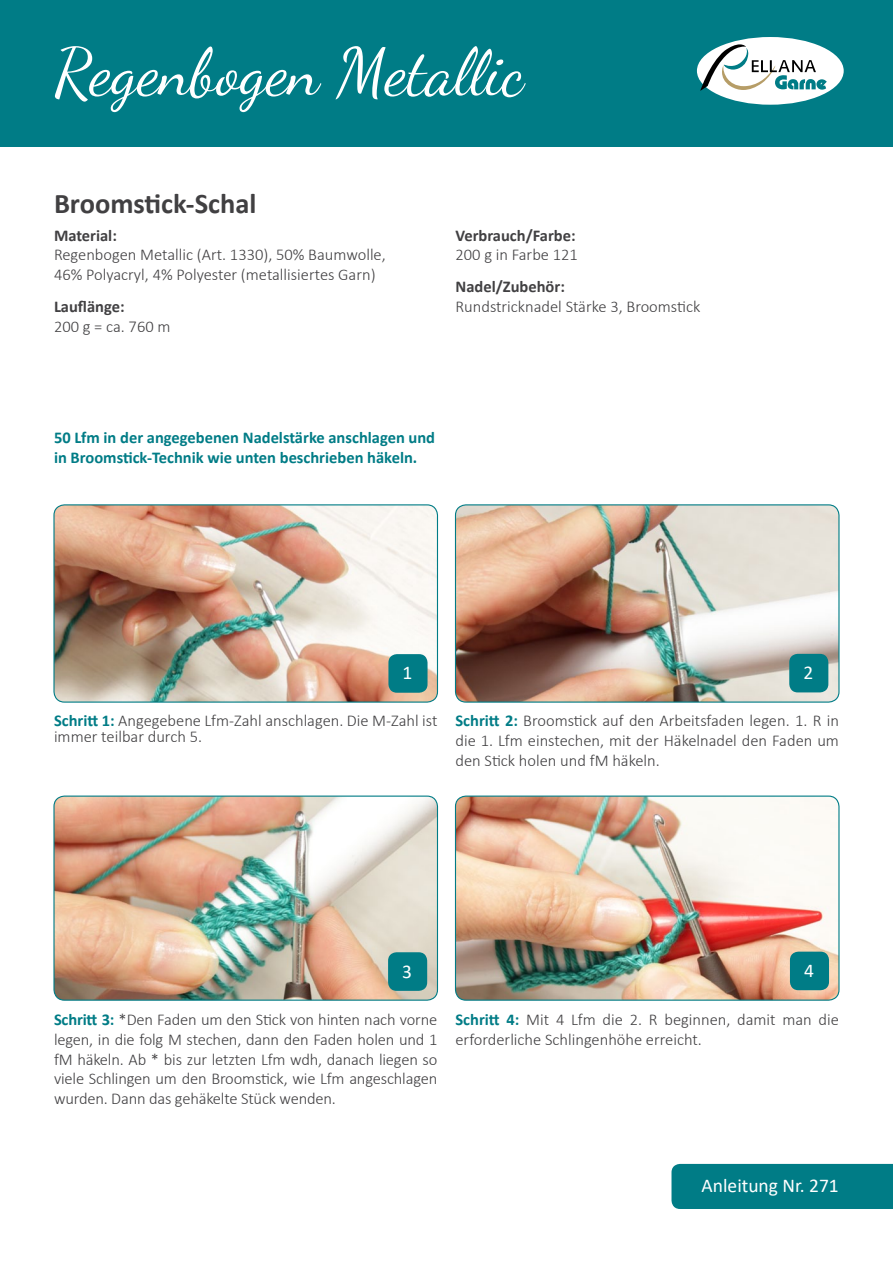
<style>
.page{position:relative;width:893px;height:1263px;background:#fff}
.page>*{position:absolute;margin:0;border:0;box-sizing:border-box;transform-origin:0 0}
.t1{font:66px "Dancing Script";color:#fff}
.t2{font:700 28.5px "Calibri";color:#414042}
.t3{font:19.5px "Calibri";color:#fff}
.t4{font:300 16.5px/19.8px "Calibri";color:#414042}
.t5{font:700 16.5px/19.8px "Calibri";color:#007c86}
.t6{font:700 16.5px "Calibri";color:#414042}
.s1{font-weight:700;color:#007c86}
</style>
<div class="page">
<div style="left:671px;top:1164px;width:222px;height:45px;background:#007c86"></div>
<div style="left:0;top:0;width:893px;height:147px;background:#007c86"></div>
<div style="left:697px;top:37px;width:147px;height:68px;background:#fff;border-radius:50%"></div>
<svg style="left:700px;top:44px;width:127px;height:47px"></svg>
<img style="left:55px;top:506px;width:381px;height:195px">
<div style="left:53px;top:504px;width:385px;height:199px;border:1px solid #007c86;border-radius:11px"></div>
<img style="left:455px;top:505px;width:384px;height:196px">
<div style="left:455px;top:504px;width:384px;height:199px;border:1px solid #007c86;border-radius:11px"></div>
<img style="left:55px;top:797px;width:382px;height:202px">
<div style="left:53px;top:795px;width:385px;height:206px;border:1px solid #007c86;border-radius:10px"></div>
<img style="left:455px;top:797px;width:384px;height:203px">
<div style="left:455px;top:795px;width:384px;height:206px;border:1px solid #007c86;border-radius:10px"></div>
<div style="left:388px;top:654px;width:40px;height:39px;background:#007c86;border-radius:9px"></div>
<div style="left:789px;top:654px;width:39px;height:38px;background:#007c86;border-radius:9px"></div>
<div style="left:388px;top:952px;width:39px;height:39px;background:#007c86;border-radius:9px"></div>
<div style="left:790px;top:952px;width:39px;height:38px;background:#007c86;border-radius:9px"></div>
<h1 class="t1" style="left:54px;top:33px;width:471px">Regenbogen Metallic</h1>
<h2 class="t2" style="left:54px;top:184px;width:204px">Broomstick-Schal</h2>
<p class="t6" style="left:54px;top:223px;width:64px">Material:</p>
<p class="t4" style="left:54px;top:245px;width:333px">Regenbogen Metallic (Art. 1330), 50% Baumwolle,<br>46% Polyacryl, 4% Polyester (metallisiertes Garn)</p>
<p class="t6" style="left:54px;top:295px;width:72px">Lauflänge:</p>
<p class="t4" style="left:54px;top:316px;width:118px">200 g = ca. 760 m</p>
<p class="t6" style="left:455px;top:223px;width:122px">Verbrauch/Farbe:</p>
<p class="t4" style="left:455px;top:245px;width:124px">200 g in Farbe 121</p>
<p class="t6" style="left:455px;top:275px;width:111px">Nadel/Zubehör:</p>
<p class="t4" style="left:455px;top:296px;width:246px">Rundstricknadel Stärke 3, Broomstick</p>
<p class="t5" style="left:54px;top:427px;width:383px">50 Lfm in der angegebenen Nadelstärke anschlagen und in Broomstick-Technik wie unten beschrieben häkeln.</p>
<p class="t3" style="left:402px;top:659px;width:11px">1</p>
<p class="t3" style="left:803px;top:659px;width:11px">2</p>
<p class="t4" style="left:54px;top:712px;width:385px;line-height:16.8px"><span class="s1">Schritt 1:</span> Angegebene Lfm-Zahl anschlagen. Die M-Zahl ist immer teilbar durch 5.</p>
<p class="t4" style="left:455px;top:710px;width:385px;text-align:justify"><span class="s1">Schritt 2:</span> Broomstick auf den Arbeitsfaden legen. 1. R in die 1. Lfm einstechen, mit der Häkelnadel den Faden um den Stick holen und fM häkeln.</p>
<p class="t3" style="left:402px;top:957px;width:11px">3</p>
<p class="t3" style="left:804px;top:957px;width:11px">4</p>
<p class="t4" style="left:54px;top:1009px;width:385px;text-align:justify"><span class="s1">Schritt 3:</span> *Den Faden um den Stick von hinten nach vorne legen, in die folg M stechen, dann den Faden holen und 1 fM häkeln. Ab * bis zur letzten Lfm wdh, danach liegen so viele Schlingen um den Broomstick, wie Lfm angeschlagen wurden. Dann das gehäkelte Stück wenden.</p>
<p class="t4" style="left:455px;top:1009px;width:385px"><span class="s1">Schritt 4:</span> Mit 4 Lfm die 2. R beginnen, damit man die erforderliche Schlingenhöhe erreicht.</p>
<p class="t3" style="left:702px;top:1171px;width:139px">Anleitung Nr. 271</p>
</div>
